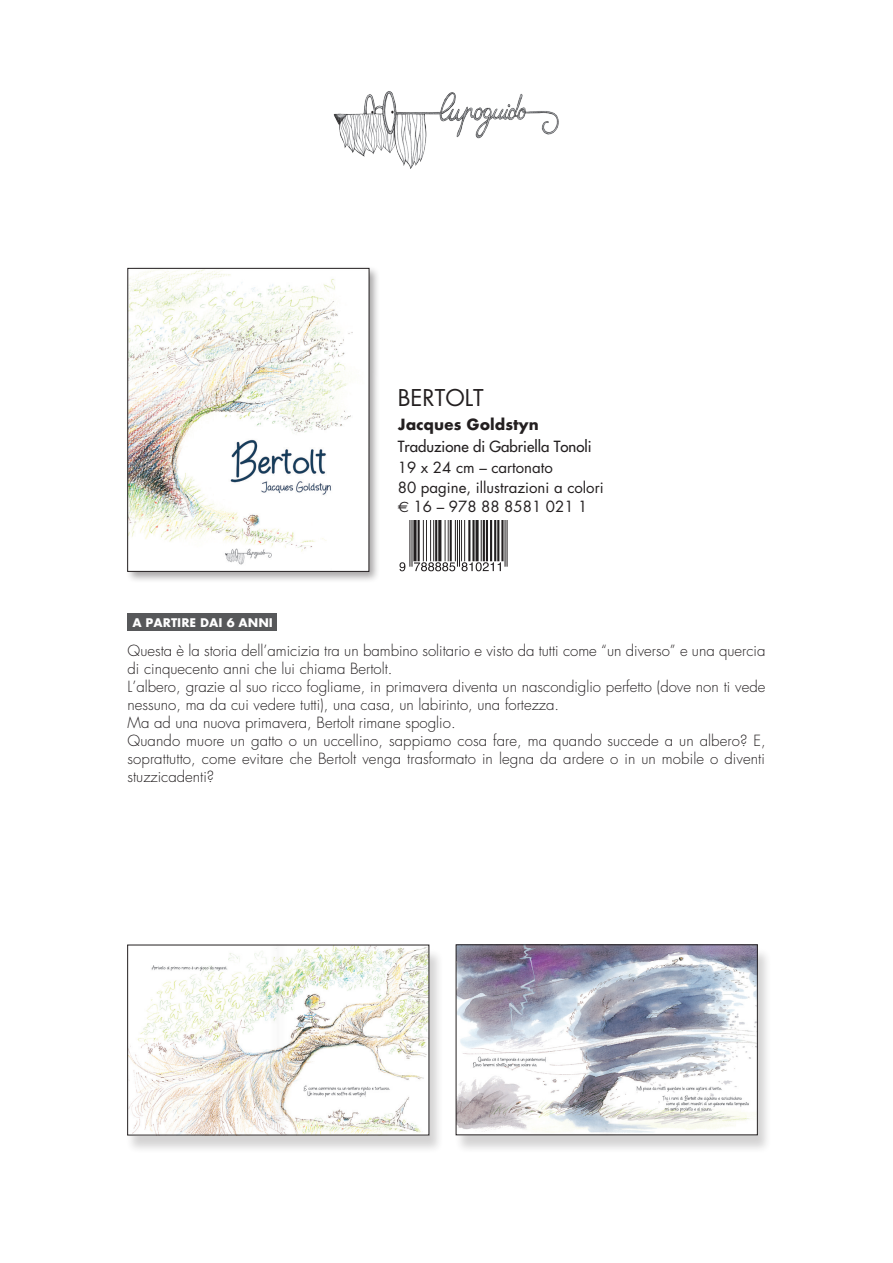
<style>
.page{position:relative;width:893px;height:1263px;background:#fff}
.page>*{position:absolute;margin:0;border:0;box-sizing:border-box;transform-origin:0 0}
.TITOLO_TABLET{font:22.5px "Futura";color:#231f20}
.DATI_TECNICI_OK{font:300 15px/18px "Futura Std";color:#231f20}
.DATI_TECNICI_OK-2{font:15px/19.5px "Futura";color:#231f20}
.AUTORE_OK{font:15px "Futura";color:#231f20}
.AUTORE_OK-2{font:700 15px "Futura";color:#231f20}
.AUTORE_OK-3{font:700 11.55px "Futura";color:#fff}
.s1{font-family:"Euro Sans"}
</style>
<div class="page">
<div style="left:125px;top:266px;width:256px;height:317px;background:#231f20;opacity:.4"></div>
<img style="left:130px;top:270px;width:237px;height:299px">
<img style="left:399px;top:521px;width:109px;height:50px">
<img style="left:333px;top:91px;width:226px;height:78px">
<div style="left:454px;top:947px;width:318px;height:207px;background:#231f20;opacity:.2"></div>
<img style="left:458px;top:947px;width:297px;height:186px">
<svg style="left:590px;top:944px;width:34px;height:191px;background:#a1a5b3"></svg>
<div style="left:126px;top:948px;width:318px;height:206px;background:#231f20;opacity:.2"></div>
<img style="left:130px;top:947px;width:297px;height:186px">
<svg style="left:261px;top:944px;width:34px;height:191px"></svg>
<div style="left:128px;top:614px;width:149px;height:17px;background:#57585a"></div>
<p class="AUTORE_OK-3" style="left:132px;top:614px;width:142px">A PARTIRE DAI 6 ANNI</p>
<p class="TITOLO_TABLET" style="left:398px;top:382px;width:87px">BERTOLT</p>
<p class="AUTORE_OK-2" style="left:398px;top:414px;width:143px">Jacques Goldstyn</p>
<p class="AUTORE_OK" style="left:398px;top:437px;width:195px">Traduzione di Gabriella Tonoli</p>
<p class="DATI_TECNICI_OK-2" style="left:398px;top:458px;width:207px">19 x 24 cm – cartonato<br>80 pagine, illustrazioni a colori <span class="s1">€</span> 16 – 978 88 8581 021 1</p>
<p class="DATI_TECNICI_OK" style="left:128px;top:642px;width:639px">Questa è la storia dell’amicizia tra un bambino solitario e visto da tutti come “un diverso” e una quercia di cinquecento anni che lui chiama Bertolt.</p>
<p class="DATI_TECNICI_OK" style="left:128px;top:678px;width:639px">L’albero, grazie al suo ricco fogliame, in primavera diventa un nascondiglio perfetto (dove non ti vede nessuno, ma da cui vedere tutti), una casa, un labirinto, una fortezza.</p>
<p class="DATI_TECNICI_OK" style="left:128px;top:714px;width:330px">Ma ad una nuova primavera, Bertolt rimane spoglio.</p>
<p class="DATI_TECNICI_OK" style="left:128px;top:732px;width:640px;text-align:justify">Quando muore un gatto o un uccellino, sappiamo cosa fare, ma quando succede a un albero? E, soprattutto, come evitare che Bertolt venga trasformato in legna da ardere o in un mobile o diventi stuzzicadenti?</p>
</div>
